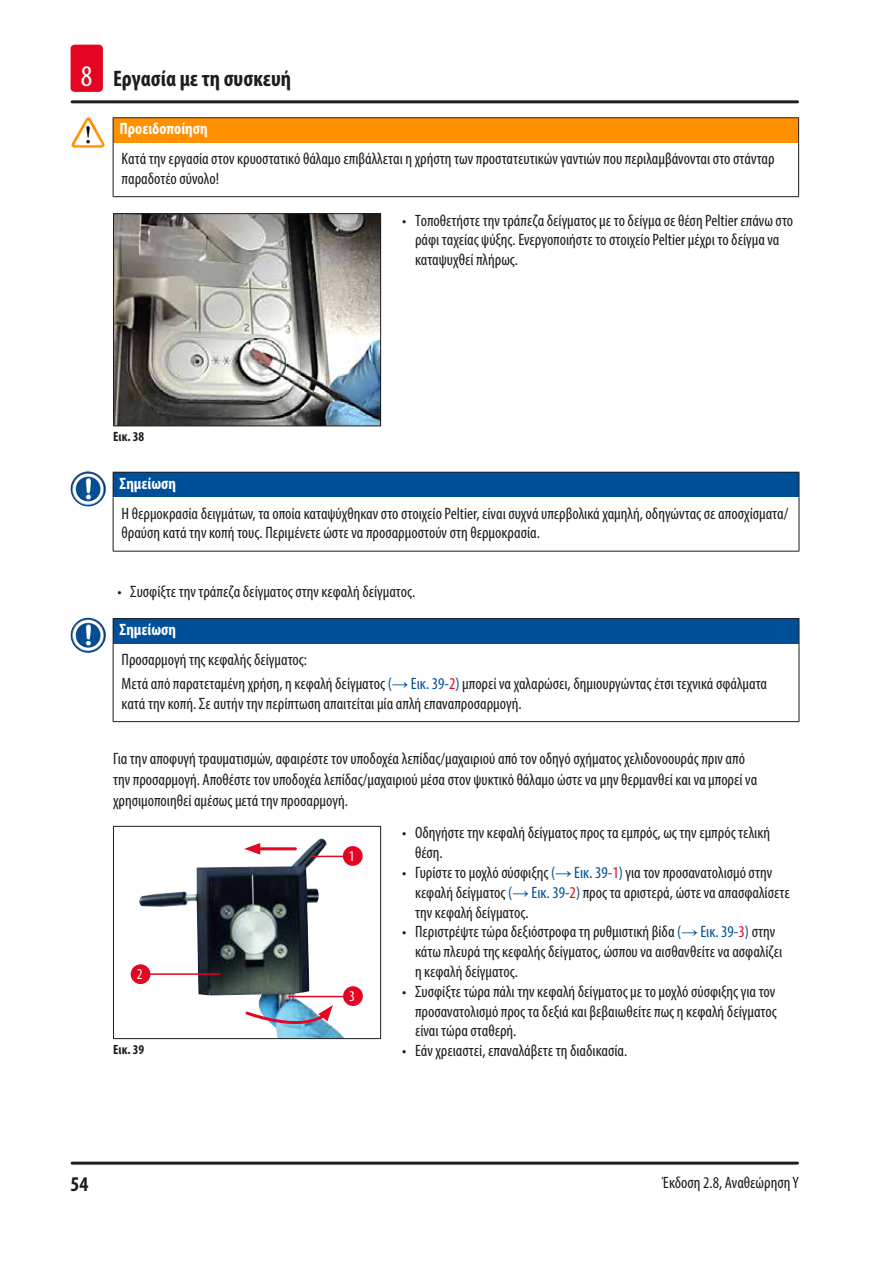
<style>
.page{position:relative;width:893px;height:1263px;background:#fff}
.page>*{position:absolute;margin:0;border:0;box-sizing:border-box;transform-origin:0 0}
.t1{font:700 condensed 22.5px "Myriad Pro";color:#1d1d1b}
.t2{font:700 condensed 21px "Myriad Pro";color:#1d1d1b}
.Description_text{font:condensed 16.5px/19.8px "Myriad Pro";color:#1d1d1b}
.Source_of_danger{font:condensed 16.5px/19.8px "Myriad Pro";color:#1d1d1b}
.Signalword__no_use_a{font:700 condensed 16.5px "Myriad Pro";color:#fff}
.t3{font:condensed 15px "Myriad Pro";color:#fff}
.t4{font:700 condensed 13.5px "Myriad Pro";color:#1d1d1b}
.s1{font-weight:400;font-size:30px;color:#fff}
.s2{color:#005099}
.s3{font-family:"Arial";font-stretch:normal;color:#005099}
.s4{color:#e40522}
</style>
<div class="page">
<hr style="left:72px;top:1161px;width:725px;height:3px;background:#1d1d1b">
<hr style="left:72px;top:100px;width:725px;height:3px;background:#1d1d1b">
<div style="left:71px;top:45px;width:32px;height:47px;background:#e40522;border-radius:4px"></div>
<div style="left:113px;top:118px;width:686px;height:25px;background:#ff9000"></div>
<hr style="left:113px;top:143px;width:1px;height:53px;background:#1d1d1b">
<hr style="left:798px;top:143px;width:1px;height:53px;background:#1d1d1b">
<hr style="left:113px;top:196px;width:686px;height:1px;background:#1d1d1b">
<hr style="left:113px;top:117px;width:686px;height:1px;background:#1d1d1b">
<svg style="left:113px;top:118px;width:1px;height:25px"></svg>
<svg style="left:798px;top:118px;width:1px;height:25px"></svg>
<img style="left:74px;top:117px;width:14px;height:23px">
<img style="left:115px;top:215px;width:264px;height:209px">
<div style="left:113px;top:213px;width:268px;height:213px;border:1px solid #1d1d1b"></div>
<div style="left:113px;top:472px;width:686px;height:26px;background:#005099"></div>
<hr style="left:113px;top:498px;width:1px;height:53px;background:#1d1d1b">
<hr style="left:799px;top:498px;width:1px;height:53px;background:#1d1d1b">
<hr style="left:113px;top:551px;width:686px;height:1px;background:#1d1d1b">
<hr style="left:113px;top:472px;width:686px;height:1px;background:#1d1d1b">
<svg style="left:113px;top:473px;width:1px;height:25px"></svg>
<svg style="left:799px;top:473px;width:1px;height:25px"></svg>
<img style="left:71px;top:471px;width:26px;height:35px">
<div style="left:113px;top:619px;width:686px;height:25px;background:#005099"></div>
<hr style="left:113px;top:644px;width:1px;height:77px;background:#1d1d1b">
<hr style="left:799px;top:644px;width:1px;height:77px;background:#1d1d1b">
<hr style="left:113px;top:721px;width:686px;height:1px;background:#1d1d1b">
<hr style="left:113px;top:618px;width:686px;height:1px;background:#1d1d1b">
<svg style="left:113px;top:619px;width:1px;height:25px"></svg>
<svg style="left:799px;top:619px;width:1px;height:25px"></svg>
<img style="left:71px;top:618px;width:26px;height:35px">
<img style="left:139px;top:838px;width:205px;height:199px">
<div style="left:113px;top:826px;width:268px;height:213px;border:1px solid #1d1d1b"></div>
<div style="left:343px;top:846px;width:20px;height:20px;background:#e40522;border-radius:50%"></div>
<div style="left:131px;top:964px;width:19px;height:20px;background:#e40522;border-radius:50%"></div>
<hr style="left:312px;top:856px;width:36px;height:1px;background:#e40522">
<hr style="left:147px;top:973px;width:73px;height:2px;background:#e40522">
<div style="left:343px;top:986px;width:20px;height:20px;background:#e40522;border-radius:50%"></div>
<hr style="left:289px;top:996px;width:60px;height:1px;background:#e40522">
<svg style="left:243px;top:1005px;width:90px;height:29px"></svg>
<hr style="left:255px;top:847px;width:40px;height:3px;background:#e40522">
<svg style="left:244px;top:843px;width:16px;height:12px"></svg>
<h1 class="t1" style="left:81px;top:65px;width:212px"><span class="s1">8</span> Εργασία με τη συσκευή</h1>
<p class="Signalword__no_use_a" style="left:119px;top:119px;width:90px">Προειδοποίηση</p>
<p class="Source_of_danger" style="left:122px;top:149px;width:654px">Κατά την εργασία στον κρυοστατικό θάλαμο επιβάλλεται η χρήστη των προστατευτικών γαντιών που περιλαμβάνονται στο στάνταρ παραδοτέο σύνολο!</p>
<p class="t4" style="left:113px;top:428px;width:33px">Εικ. 38</p>
<p class="Description_text" style="left:415px;top:210px;width:380px;text-indent:-13px">• Τοποθετήστε την τράπεζα δείγματος με το δείγμα σε θέση Peltier επάνω στο ράφι ταχείας ψύξης. Ενεργοποιήστε το στοιχείο Peltier μέχρι το δείγμα να καταψυχθεί πλήρως.</p>
<p class="Signalword__no_use_a" style="left:119px;top:473px;width:58px">Σημείωση</p>
<p class="Source_of_danger" style="left:122px;top:503px;width:668px">Η θερμοκρασία δειγμάτων, τα οποία καταψύχθηκαν στο στοιχείο Peltier, είναι συχνά υπερβολικά χαμηλή, οδηγώντας σε αποσχίσματα/ θραύση κατά την κοπή τους. Περιμένετε ώστε να προσαρμοστούν στη θερμοκρασία.</p>
<p class="Description_text" style="left:117px;top:581px;width:300px">• Συσφίξτε την τράπεζα δείγματος στην κεφαλή δείγματος.</p>
<p class="Signalword__no_use_a" style="left:119px;top:619px;width:58px">Σημείωση</p>
<p class="Source_of_danger" style="left:122px;top:649px;width:187px">Προσαρμογή της κεφαλής δείγματος:</p>
<p class="Source_of_danger" style="left:122px;top:673px;width:647px">Μετά από παρατεταμένη χρήση, η κεφαλή δείγματος <span class="s2">(</span><span class="s3">→</span> <span class="s2">Εικ. 39‑</span><span class="s4">2</span><span class="s2">)</span> μπορεί να χαλαρώσει, δημιουργώντας έτσι τεχνικά σφάλματα κατά την κοπή. Σε αυτήν την περίπτωση απαιτείται μία απλή επαναπροσαρμογή.</p>
<p class="Description_text" style="left:113px;top:748px;width:646px;line-height:20.9px">Για την αποφυγή τραυματισμών, αφαιρέστε τον υποδοχέα λεπίδας/μαχαιριού από τον οδηγό σχήματος χελιδονοουράς πριν από την προσαρμογή. Αποθέστε τον υποδοχέα λεπίδας/μαχαιριού μέσα στον ψυκτικό θάλαμο ώστε να μην θερμανθεί και να μπορεί να χρησιμοποιηθεί αμέσως μετά την προσαρμογή.</p>
<p class="t3" style="left:137px;top:965px;width:7px">2</p>
<p class="t4" style="left:113px;top:1040px;width:33px">Εικ. 39</p>
<p class="t3" style="left:349px;top:847px;width:7px">1</p>
<p class="t3" style="left:349px;top:987px;width:7px">3</p>
<p class="Description_text" style="left:415px;top:823px;width:357px;text-indent:-13px">• Οδηγήστε την κεφαλή δείγματος προς τα εμπρός, ως την εμπρός τελική θέση.</p>
<p class="Description_text" style="left:415px;top:862px;width:376px;text-indent:-13px">• Γυρίστε το μοχλό σύσφιξης <span class="s2">(</span><span class="s3">→</span> <span class="s2">Εικ. 39‑</span><span class="s4">1</span><span class="s2">)</span> για τον προσανατολισμό στην κεφαλή δείγματος <span class="s2">(</span><span class="s3">→</span> <span class="s2">Εικ. 39‑</span><span class="s4">2</span><span class="s2">)</span> προς τα αριστερά, ώστε να απασφαλίσετε την κεφαλή δείγματος.</p>
<p class="Description_text" style="left:415px;top:922px;width:369px;text-indent:-13px">• Περιστρέψτε τώρα δεξιόστροφα τη ρυθμιστική βίδα <span class="s2">(</span><span class="s3">→</span> <span class="s2">Εικ. 39‑</span><span class="s4">3</span><span class="s2">)</span> στην κάτω πλευρά της κεφαλής δείγματος, ώσπου να αισθανθείτε να ασφαλίζει η κεφαλή δείγματος.</p>
<p class="Description_text" style="left:415px;top:981px;width:363px;text-align:justify;text-indent:-13px">• Συσφίξτε τώρα πάλι την κεφαλή δείγματος με το μοχλό σύσφιξης για τον προσανατολισμό προς τα δεξιά και βεβαιωθείτε πως η κεφαλή δείγματος είναι τώρα σταθερή.</p>
<p class="Description_text" style="left:402px;top:1040px;width:227px">• Εάν χρειαστεί, επαναλάβετε τη διαδικασία.</p>
<p class="t2" style="left:71px;top:1171px;width:19px">54</p>
<p class="Description_text" style="left:662px;top:1172px;width:138px">Έκδοση 2.8, Αναθεώρηση Y</p>
</div>
